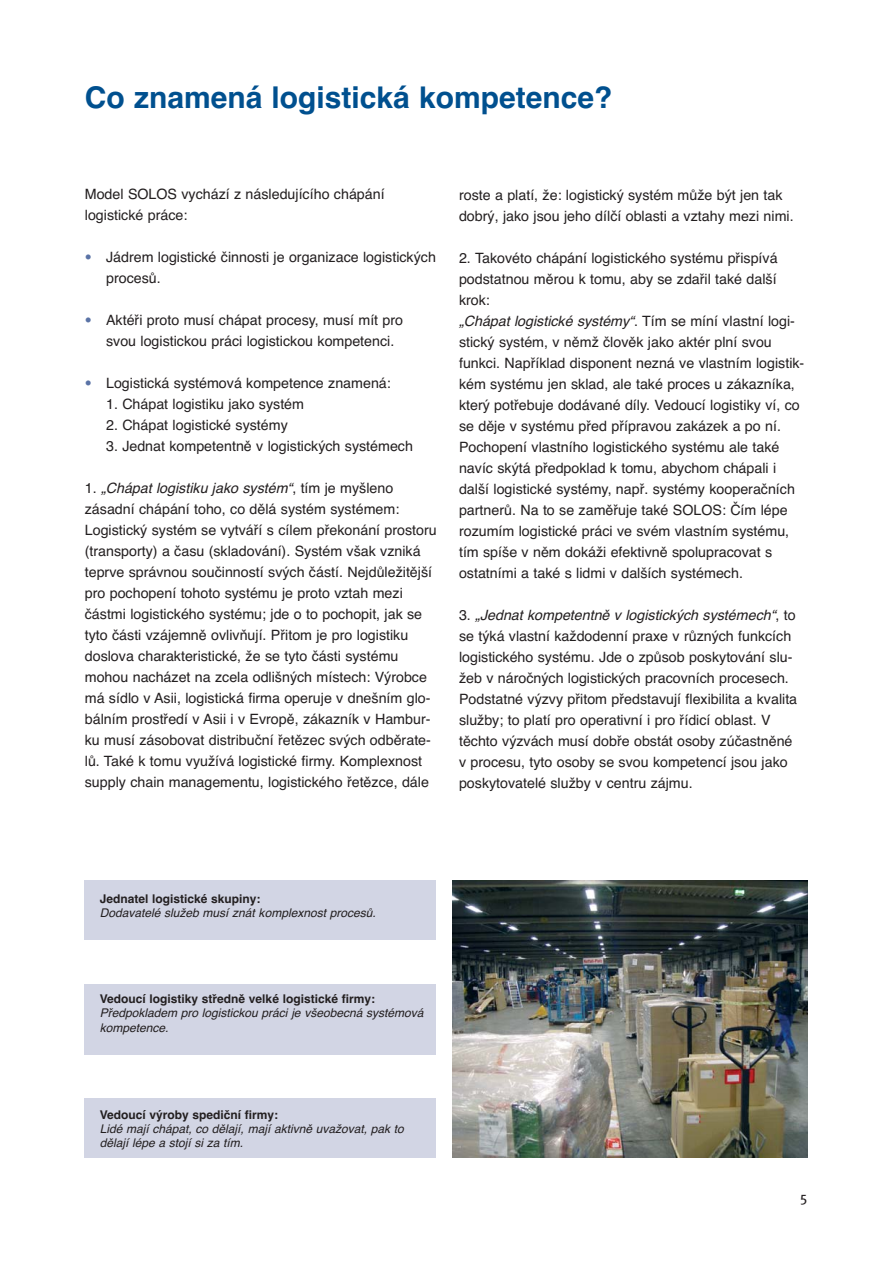
<style>
.page{position:relative;width:893px;height:1263px;background:#fff}
.page>*{position:absolute;margin:0;border:0;box-sizing:border-box;transform-origin:0 0}
.t1{font:700 30px "Helvetica CE";color:#00508f}
.t2{font:14.25px/21px "Helvetica CE";color:#231f20}
.t3{font:14.25px "Meta Plus";color:#231f20}
.t4{font:italic 12px/14.4px "Helvetica CE";color:#231f20}
.t5{font:700 12px "Helvetica CE";color:#231f20}
.s1{font-family:"Meta Plus";color:#5a73a6}
.s2{font-style:italic}
</style>
<div class="page">
<div style="left:85px;top:881px;width:351px;height:59px;background:#d2d5e4"></div>
<div style="left:85px;top:985px;width:351px;height:70px;background:#d2d5e4"></div>
<div style="left:85px;top:1098px;width:351px;height:60px;background:#d2d5e4"></div>
<img style="left:453px;top:881px;width:355px;height:276px">
<h1 class="t1" style="left:85px;top:87px;width:529px">Co znamená logistická kompetence?</h1>
<p class="t2" style="left:85px;top:185px;width:301px">Model SOLOS vychází z následujícího chápání logistické práce:</p>
<p class="t2" style="left:106px;top:248px;width:331px;text-indent:-21px"><span class="s1">•</span> Jádrem logistické činnosti je organizace logistických procesů.</p>
<p class="t2" style="left:106px;top:311px;width:299px;text-indent:-21px"><span class="s1">•</span> Aktéři proto musí chápat procesy, musí mít pro svou logistickou práci logistickou kompetenci.</p>
<p class="t2" style="left:85px;top:374px;width:307px"><span class="s1">•</span> Logistická systémová kompetence znamená:</p>
<p class="t2" style="left:106px;top:395px;width:199px">1. Chápat logistiku jako systém</p>
<p class="t2" style="left:106px;top:416px;width:183px">2. Chápat logistické systémy</p>
<p class="t2" style="left:106px;top:437px;width:308px">3. Jednat kompetentně v logistických systémech</p>
<p class="t2" style="left:85px;top:479px;width:354px">1 . <span class="s2">„Chápat logistiku jako systém“</span>, t í m j e m y š l e n o zásadní chápání toho, co dělá systém systémem:<br>Logistický systém se vytváří s cílem překonání prostoru (transporty) a času (skladování). Systém však vzniká teprve správnou součinností svých částí. Nejdůležitější pro pochopení tohoto systému je proto vztah mezi částmi logistického systému; jde o to pochopit, jak se tyto části vzájemně ovlivňují. Přitom je pro logistiku doslova charakteristické, že se tyto části systému mohou nacházet na zcela odlišných místech: Výrobce má sídlo v Asii, logistická firma operuje v dnešním glo&shy;bálním prostředí v Asii i v Evropě, zákazník v Hambur&shy;ku musí zásobovat distribuční řetězec svých odběrate&shy;lů. Také k tomu využívá logistické firmy. Komplexnost supply chain managementu, logistického řetězce, dále</p>
<p class="t2" style="left:459px;top:185px;width:336px">roste a platí, že: logistický systém může být jen tak dobrý, jako jsou jeho dílčí oblasti a vztahy mezi nimi.</p>
<p class="t2" style="left:459px;top:248px;width:347px">2. Takovéto chápání logistického systému přispívá podstatnou měrou k tomu, aby se zdařil také další krok:<br><span class="s2">„Chápat logistické systémy“</span>. T í m s e m í n í v l a s t n í l o g i - stický systém, v němž člověk jako aktér plní svou funkci. Například disponent nezná ve vlastním logistik&shy;kém systému jen sklad, ale také proces u zákazníka, který potřebuje dodávané díly. Vedoucí logistiky ví, co se děje v systému před přípravou zakázek a po ní.<br>Pochopení vlastního logistického systému ale také navíc skýtá předpoklad k tomu, abychom chápali i další logistické systémy, např. systémy kooperačních partnerů. Na to se zaměřuje také SOLOS: Čím lépe rozumím logistické práci ve svém vlastním systému, tím spíše v něm dokáži efektivně spolupracovat s ostatními a také s lidmi v dalších systémech.</p>
<p class="t2" style="left:459px;top:605px;width:340px">3 . <span class="s2">„Jednat kompetentně v logistických systémech“</span>, t o se týká vlastní každodenní praxe v různých funkcích logistického systému. Jde o způsob poskytování slu&shy;žeb v náročných logistických pracovních procesech.<br>Podstatné výzvy přitom představují flexibilita a kvalita služby; to platí pro operativní i pro řídicí oblast. V těchto výzvách musí dobře obstát osoby zúčastněné v procesu, tyto osoby se svou kompetencí jsou jako poskytovatelé služby v centru zájmu.</p>
<p class="t5" style="left:100px;top:894px;width:162px">Jednatel logistické skupiny:</p>
<p class="t4" style="left:100px;top:907px;width:280px">Dodavatelé služeb musí znát komplexnost procesů.</p>
<p class="t5" style="left:100px;top:994px;width:277px">Vedoucí logistiky středně velké logistické firmy:</p>
<p class="t4" style="left:100px;top:1007px;width:327px">Předpokladem pro logistickou práci je všeobecná systémová kompetence.</p>
<p class="t5" style="left:100px;top:1110px;width:180px">Vedoucí výroby spediční firmy:</p>
<p class="t4" style="left:100px;top:1122px;width:308px">Lidé maj í chápat, co dělaj í, maj í aktivně uvažovat, pak to dělaj í lépe a stoj í si za tím.</p>
<p class="t3" style="left:800px;top:1192px;width:9px">5</p>
</div>
